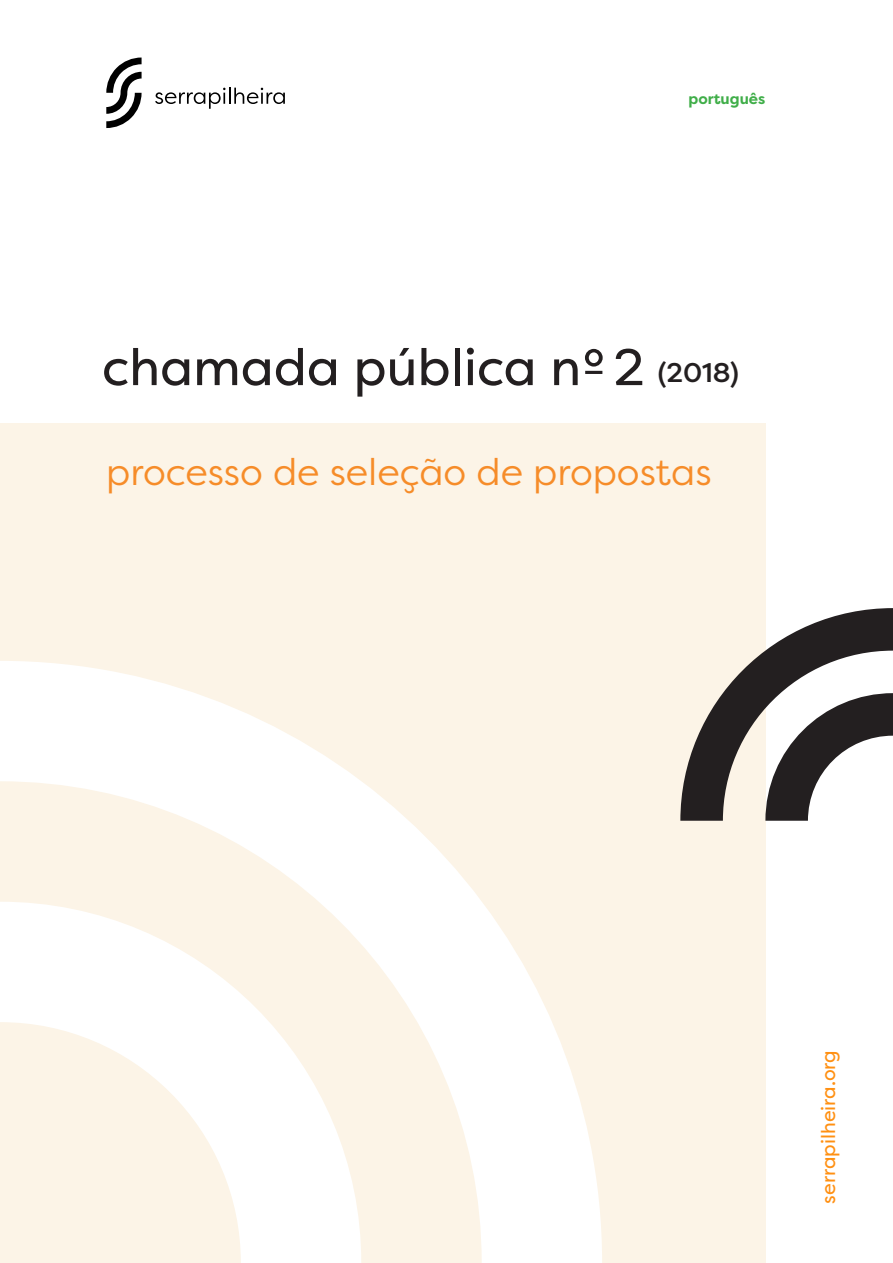
<style>
.page{position:relative;width:893px;height:1263px;background:#fff}
.page>*{position:absolute;margin:0;border:0;box-sizing:border-box;transform-origin:0 0}
.Capa{font:51.3px "Filson Pro";color:#231f20}
.Capa-2{font:37.5px "Filson Pro";color:#f68c29}
.t1{font:19.5px "Filson Pro";color:#ff9012}
.t2{font:700 15px "Filson Pro";color:#40ae49}
.s1{font-weight:500;font-size:27px}
</style>
<div class="page">
<div style="left:0;top:423px;width:765px;height:839px;background:#fcf4e7"></div>
<svg style="left:0;top:661px;width:602px;height:602px"></svg>
<svg style="left:680px;top:608px;width:213px;height:213px"></svg>
<svg style="left:155px;top:88px;width:130px;height:21px"></svg>
<svg style="left:106px;top:58px;width:36px;height:70px"></svg>
<p class="t2" style="left:688px;top:89px;width:78px">português</p>
<p class="Capa" style="left:102px;top:333px;width:638px">chamada pública nº 2 <span class="s1">(2018)</span></p>
<p class="Capa-2" style="left:106px;top:447px;width:607px">processo de seleção de propostas</p>
<p class="t1" style="left:815px;top:1203px;width:155px;rotate:-90deg">serrapilheira.org</p>
</div>
